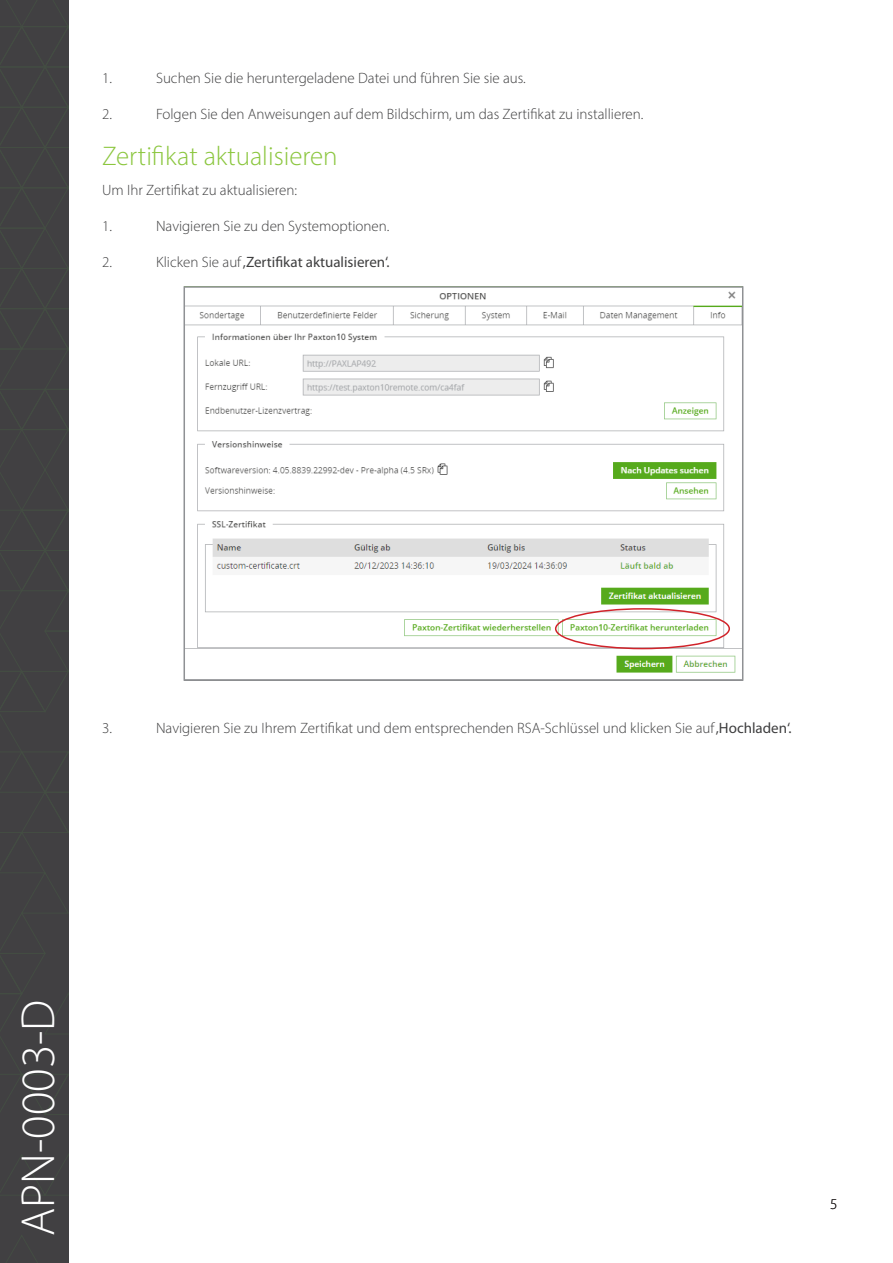
<style>
.page{position:relative;width:893px;height:1263px;background:#fff}
.page>*{position:absolute;margin:0;border:0;box-sizing:border-box;transform-origin:0 0}
.t1{font:300 48px "Myriad Pro";color:#fff}
.t2{font:300 27px "Myriad Pro";color:#8bc63e}
.t3{font:300 15px "Myriad Pro";color:#3e3e3f}
.t4{font:15px "Myriad Pro";color:#3e3e3f}
.t5{font:300 15px "Myriad Pro";color:#231f20}
.s1{font-weight:300}
.s2{font-weight:400}
</style>
<div class="page">
<div style="left:0;top:0;width:69px;height:1263px;background:#414042"></div>
<svg style="left:7px;top:1235px;width:31px;height:28px"></svg>
<svg style="left:0;top:0;width:68px;height:1196px"></svg>
<img style="left:187px;top:291px;width:553px;height:382px">
<div style="left:184px;top:286px;width:559px;height:395px;border:2px solid #8f9194"></div>
<div style="left:555px;top:608px;width:175px;height:41px;border:2px solid #d1232a;border-radius:50%"></div>
<p class="t3" style="left:102px;top:69px;width:11px">1.</p>
<p class="t3" style="left:156px;top:69px;width:371px">Suchen Sie die heruntergeladene Datei und führen Sie sie aus.</p>
<p class="t3" style="left:102px;top:105px;width:11px">2.</p>
<p class="t3" style="left:156px;top:105px;width:489px">Folgen Sie den Anweisungen auf dem Bildschirm, um das Zertifikat zu installieren.</p>
<p class="t2" style="left:102px;top:140px;width:237px">Zertifikat aktualisieren</p>
<p class="t3" style="left:102px;top:181px;width:196px">Um Ihr Zertifikat zu aktualisieren:</p>
<p class="t3" style="left:102px;top:217px;width:11px">1.</p>
<p class="t3" style="left:156px;top:217px;width:235px">Navigieren Sie zu den Systemoptionen.</p>
<p class="t3" style="left:102px;top:253px;width:11px">2.</p>
<p class="t4" style="left:156px;top:253px;width:235px"><span class="s1">Klicken Sie auf</span> ‚Zertifikat aktualisieren‘.</p>
<p class="t3" style="left:102px;top:719px;width:11px">3.</p>
<p class="t3" style="left:156px;top:719px;width:637px">Navigieren Sie zu Ihrem Zertifikat und dem entsprechenden RSA-Schlüssel und klicken Sie auf <span class="s2">‚Hochladen‘.</span></p>
<h1 class="t1" style="left:9px;top:1236px;width:238px;rotate:-90deg">APN-0003-D</h1>
<p class="t5" style="left:830px;top:1195px;width:9px">5</p>
</div>
